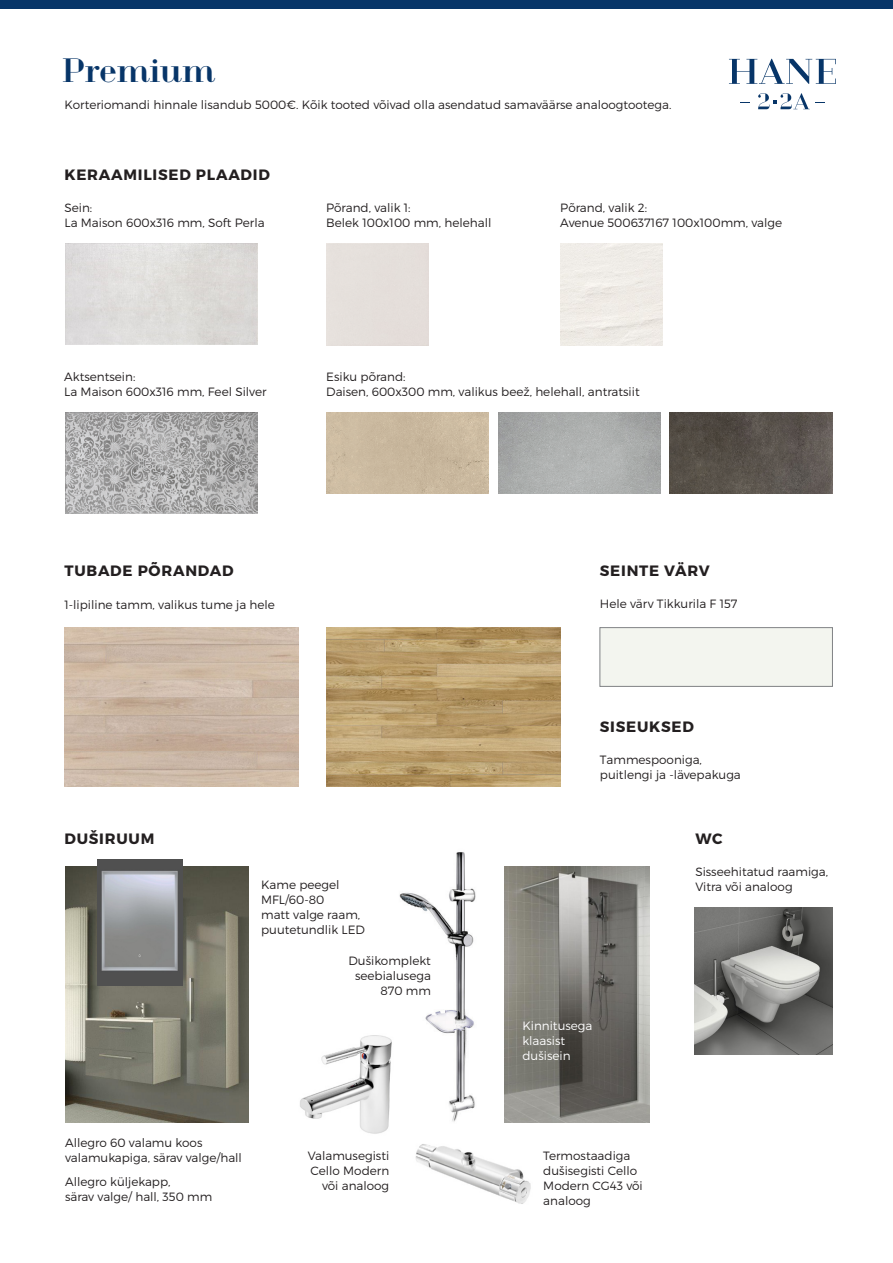
<style>
.page{position:relative;width:893px;height:1263px;background:#fff}
.page>*{position:absolute;margin:0;border:0;box-sizing:border-box;transform-origin:0 0}
.t1{font:31.5px "Geotica Three";color:#073568}
.t2{font:700 15px "Montserrat";letter-spacing:.05em;color:#231f20}
.t3{font:300 12px/15px "Montserrat";color:#231f20}
.t4{font:300 12px/15px "Montserrat";color:#fff}
</style>
<div class="page">
<img style="left:415px;top:1122px;width:121px;height:82px">
<div style="left:600px;top:627px;width:233px;height:60px;background:#f3f5ef;border:1px solid #808285"></div>
<img style="left:695px;top:908px;width:138px;height:146px">
<img style="left:504px;top:866px;width:145px;height:256px">
<img style="left:399px;top:852px;width:79px;height:274px">
<img style="left:300px;top:1035px;width:92px;height:99px">
<div style="left:560px;top:244px;width:102px;height:102px;background:#efece7"></div>
<img style="left:65px;top:413px;width:192px;height:101px">
<div style="left:326px;top:412px;width:162px;height:81px;background:#cbb9a0"></div>
<img style="left:498px;top:412px;width:162px;height:81px">
<img style="left:670px;top:412px;width:162px;height:81px">
<img style="left:326px;top:751px;width:234px;height:35px">
<img style="left:326px;top:628px;width:234px;height:123px">
<img style="left:65px;top:866px;width:183px;height:256px">
<img style="left:98px;top:859px;width:84px;height:127px">
<div style="left:0;top:0;width:893px;height:9px;background:#073568"></div>
<svg style="left:729px;top:59px;width:107px;height:25px"></svg>
<svg style="left:758px;top:93px;width:66px;height:16px"></svg>
<h1 class="t1" style="left:62px;top:52px;width:155px">Premium</h1>
<p class="t3" style="left:64px;top:97px;width:608px">Korteriomandi hinnale lisandub 5000€. Kõik tooted võivad olla asendatud samaväärse analoogtootega.</p>
<p class="t2" style="left:64px;top:165px;width:207px">KERAAMILISED PLAADID</p>
<p class="t3" style="left:64px;top:200px;width:202px">Sein:<br>La Maison 600x316 mm, Soft Perla</p>
<p class="t3" style="left:64px;top:369px;width:204px">Aktsentsein:<br>La Maison 600x316 mm, Feel Silver</p>
<p class="t3" style="left:326px;top:200px;width:167px">Põrand, valik 1:<br>Belek 100x100 mm, helehall</p>
<p class="t3" style="left:560px;top:200px;width:223px">Põrand, valik 2:<br>Avenue 500637167 100x100mm, valge</p>
<p class="t3" style="left:326px;top:369px;width:315px">Esiku põrand:<br>Daisen, 600x300 mm, valikus beež, helehall, antratsiit</p>
<p class="t2" style="left:64px;top:561px;width:171px">TUBADE PÕRANDAD</p>
<p class="t3" style="left:64px;top:597px;width:212px">1-lipiline tamm, valikus tume ja hele</p>
<p class="t2" style="left:600px;top:561px;width:111px">SEINTE VÄRV</p>
<p class="t3" style="left:600px;top:596px;width:139px">Hele värv Tikkurila F 157</p>
<p class="t2" style="left:600px;top:717px;width:96px">SISEUKSED</p>
<p class="t3" style="left:600px;top:752px;width:142px">Tammespooniga, puitlengi ja -lävepakuga</p>
<p class="t2" style="left:64px;top:830px;width:91px">DUŠIRUUM</p>
<p class="t3" style="left:261px;top:877px;width:105px">Kame peegel<br>MFL/60-80<br>matt valge raam, puutetundlik LED</p>
<p class="t3" style="left:348px;top:953px;width:84px;text-align:right">Dušikomplekt seebialusega<br>870 mm</p>
<p class="t4" style="left:522px;top:1017px;width:72px">Kinnitusega klaasist dušisein</p>
<p class="t3" style="left:65px;top:1135px;width:178px">Allegro 60 valamu koos valamukapiga, särav valge/hall</p>
<p class="t3" style="left:65px;top:1174px;width:149px">Allegro küljekapp,<br>särav valge/ hall, 350 mm</p>
<p class="t3" style="left:308px;top:1148px;width:83px;text-align:right">Valamusegisti<br>Cello Modern või analoog</p>
<p class="t3" style="left:543px;top:1148px;width:101px">Termostaadiga dušisegisti Cello<br>Modern CG43 või analoog</p>
<p class="t2" style="left:695px;top:830px;width:29px">WC</p>
<p class="t3" style="left:695px;top:864px;width:134px">Sisseehitatud raamiga,<br>Vitra või analoog</p>
</div>
